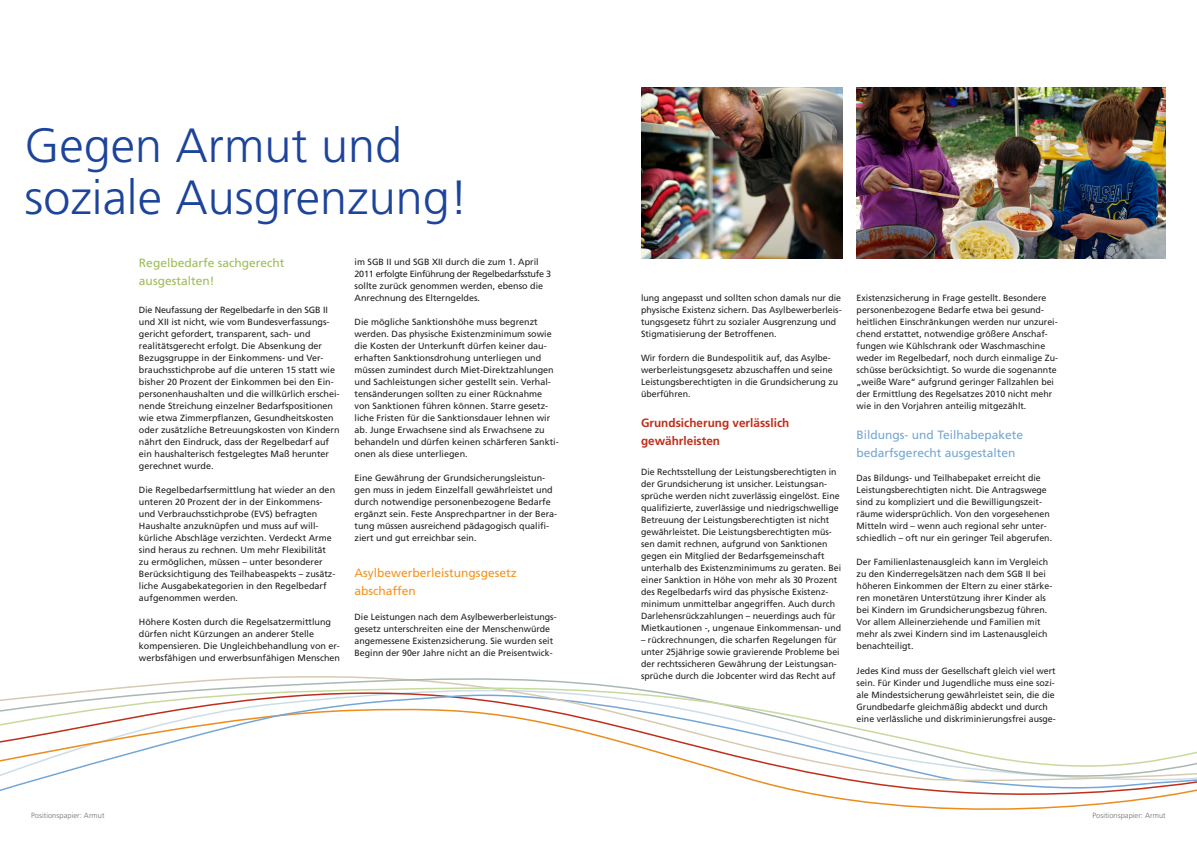
<style>
.page{position:relative;width:1197px;height:848px;background:#fff}
.page>*{position:absolute;margin:0;border:0;box-sizing:border-box;transform-origin:0 0}
.t1{font:300 48px/52.5px "Frutiger LT";color:#1d449b}
.t2{font:12px/18px "Frutiger LT";color:#74a7d5}
.t3{font:700 12px/18px "Frutiger LT";color:#c02d19}
.t4{font:12px/18px "Frutiger LT";color:#f7931d}
.t5{font:12px/18px "Frutiger LT";color:#9fbc58}
.t6{font:9px/12px "Frutiger LT";color:#231f20}
.t7{font:300 7.5px "Frutiger LT";letter-spacing:.005em;color:#6c6d70}
</style>
<div class="page">
<svg style="left:826px;top:797px;width:336px;height:13px"></svg>
<svg style="left:0;top:676px;width:1196px;height:121px"></svg>
<img style="left:641px;top:88px;width:201px;height:170px">
<img style="left:856px;top:88px;width:309px;height:170px">
<h1 class="t1" style="left:25px;top:119px;width:445px">Gegen Armut und soziale Ausgrenzung!</h1>
<h2 class="t5" style="left:139px;top:254px;width:147px">Regelbedarfe sachgerecht ausgestalten!</h2>
<p class="t6" style="left:139px;top:304px;width:202px">Die Neufassung der Regelbedarfe in den SGB II und XII ist nicht, wie vom Bundesverfassungs&shy;gericht gefordert, transparent, sach- und realitätsgerecht erfolgt. Die Absenkung der Bezugsgruppe in der Einkommens- und Ver&shy;brauchsstichprobe auf die unteren 15 statt wie bisher 20 Prozent der Einkommen bei den Ein&shy;personenhaushalten und die willkürlich erschei&shy;nende Streichung einzelner Bedarfspositionen wie etwa Zimmerpflanzen, Gesundheitskosten oder zusätzliche Betreuungskosten von Kindern nährt den Eindruck, dass der Regelbedarf auf ein haushalterisch festgelegtes Maß herunter gerechnet wurde.</p>
<p class="t6" style="left:139px;top:484px;width:198px">Die Regelbedarfsermittlung hat wieder an den unteren 20 Prozent der in der Einkommens&shy;und Verbrauchsstichprobe (EVS) befragten Haushalte anzuknüpfen und muss auf will&shy;kürliche Abschläge verzichten. Verdeckt Arme sind heraus zu rechnen. Um mehr Flexibilität zu ermöglichen, müssen – unter besonderer Berücksichtigung des Teilhabeaspekts – zusätz&shy;liche Ausgabekategorien in den Regelbedarf aufgenommen werden.</p>
<p class="t6" style="left:139px;top:616px;width:203px">Höhere Kosten durch die Regelsatzermittlung dürfen nicht Kürzungen an anderer Stelle kompensieren. Die Ungleichbehandlung von er&shy;werbsfähigen und erwerbsunfähigen Menschen</p>
<p class="t6" style="left:354px;top:256px;width:198px">im SGB II und SGB XII durch die zum 1. April 2011 erfolgte Einführung der Regelbedarfsstufe 3 sollte zurück genommen werden, ebenso die Anrechnung des Elterngeldes.</p>
<p class="t6" style="left:354px;top:316px;width:206px">Die mögliche Sanktionshöhe muss begrenzt werden. Das physische Existenzminimum sowie die Kosten der Unterkunft dürfen keiner dau&shy;erhaften Sanktionsdrohung unterliegen und müssen zumindest durch Miet-Direktzahlungen und Sachleistungen sicher gestellt sein. Verhal&shy;tensänderungen sollten zu einer Rücknahme von Sanktionen führen können. Starre gesetz&shy;liche Fristen für die Sanktionsdauer lehnen wir ab. Junge Erwachsene sind als Erwachsene zu behandeln und dürfen keinen schärferen Sankti&shy;onen als diese unterliegen.</p>
<p class="t6" style="left:354px;top:472px;width:204px">Eine Gewährung der Grundsicherungsleistun&shy;gen muss in jedem Einzelfall gewährleistet und durch notwendige personenbezogene Bedarfe ergänzt sein. Feste Ansprechpartner in der Bera&shy;tung müssen ausreichend pädagogisch qualifi&shy;ziert und gut erreichbar sein.</p>
<h2 class="t4" style="left:354px;top:564px;width:164px">Asylbewerberleistungsgesetz abschaffen</h2>
<p class="t6" style="left:354px;top:610px;width:203px">Die Leistungen nach dem Asylbewerberleistungs&shy;gesetz unterschreiten eine der Menschenwürde angemessene Existenzsicherung. Sie wurden seit Beginn der 90er Jahre nicht an die Preisentwick-</p>
<p class="t6" style="left:641px;top:292px;width:202px">lung angepasst und sollten schon damals nur die physische Existenz sichern. Das Asylbewerberleis&shy;tungsgesetz führt zu sozialer Ausgrenzung und Stigmatisierung der Betroffenen.</p>
<p class="t6" style="left:641px;top:352px;width:199px">Wir fordern die Bundespolitik auf, das Asylbe&shy;werberleistungsgesetz abzuschaffen und seine Leistungsberechtigten in die Grundsicherung zu überführen.</p>
<h2 class="t3" style="left:641px;top:414px;width:150px">Grundsicherung verlässlich gewährleisten</h2>
<p class="t6" style="left:641px;top:466px;width:201px">Die Rechtsstellung der Leistungsberechtigten in der Grundsicherung ist unsicher. Leistungsan&shy;sprüche werden nicht zuverlässig eingelöst. Eine qualifizierte, zuverlässige und niedrigschwellige Betreuung der Leistungsberechtigten ist nicht gewährleistet. Die Leistungsberechtigten müs&shy;sen damit rechnen, aufgrund von Sanktionen gegen ein Mitglied der Bedarfsgemeinschaft unterhalb des Existenzminimums zu geraten. Bei einer Sanktion in Höhe von mehr als 30 Prozent des Regelbedarfs wird das physische Existenz&shy;minimum unmittelbar angegriffen. Auch durch Darlehensrückzahlungen – neuerdings auch für Mietkautionen -, ungenaue Einkommensan- und</p>
<p class="t6" style="left:641px;top:634px;width:200px">– rückrechnungen, die scharfen Regelungen für unter 25jährige sowie gravierende Probleme bei der rechtssicheren Gewährung der Leistungsan&shy;sprüche durch die Jobcenter wird das Recht auf</p>
<p class="t6" style="left:856px;top:292px;width:203px">Existenzsicherung in Frage gestellt. Besondere personenbezogene Bedarfe etwa bei gesund&shy;heitlichen Einschränkungen werden nur unzurei&shy;chend erstattet, notwendige größere Anschaf&shy;fungen wie Kühlschrank oder Waschmaschine weder im Regelbedarf, noch durch einmalige Zu&shy;schüsse berücksichtigt. So wurde die sogenannte „weiße Ware“ aufgrund geringer Fallzahlen bei der Ermittlung des Regelsatzes 2010 nicht mehr wie in den Vorjahren anteilig mitgezählt.</p>
<h2 class="t2" style="left:856px;top:426px;width:168px">Bildungs- und Teilhabepakete bedarfsgerecht ausgestalten</h2>
<p class="t6" style="left:856px;top:472px;width:197px">Das Bildungs- und Teilhabepaket erreicht die Leistungsberechtigten nicht. Die Antragswege sind zu kompliziert und die Bewilligungszeit&shy;räume widersprüchlich. Von den vorgesehenen Mitteln wird – wenn auch regional sehr unter&shy;schiedlich – oft nur ein geringer Teil abgerufen.</p>
<p class="t6" style="left:856px;top:556px;width:197px">Der Familienlastenausgleich kann im Vergleich zu den Kinderregelsätzen nach dem SGB II bei höheren Einkommen der Eltern zu einer stärke&shy;ren monetären Unterstützung ihrer Kinder als bei Kindern im Grundsicherungsbezug führen.<br>Vor allem Alleinerziehende und Familien mit mehr als zwei Kindern sind im Lastenausgleich benachteiligt.</p>
<p class="t6" style="left:856px;top:664px;width:200px">Jedes Kind muss der Gesellschaft gleich viel wert sein. Für Kinder und Jugendliche muss eine sozi&shy;ale Mindestsicherung gewährleistet sein, die die Grundbedarfe gleichmäßig abdeckt und durch eine verlässliche und diskriminierungsfrei ausge-</p>
<p class="t7" style="left:31px;top:811px;width:75px">Positionspapier: Armut</p>
<p class="t7" style="left:1092px;top:811px;width:75px">Positionspapier: Armut</p>
</div>
